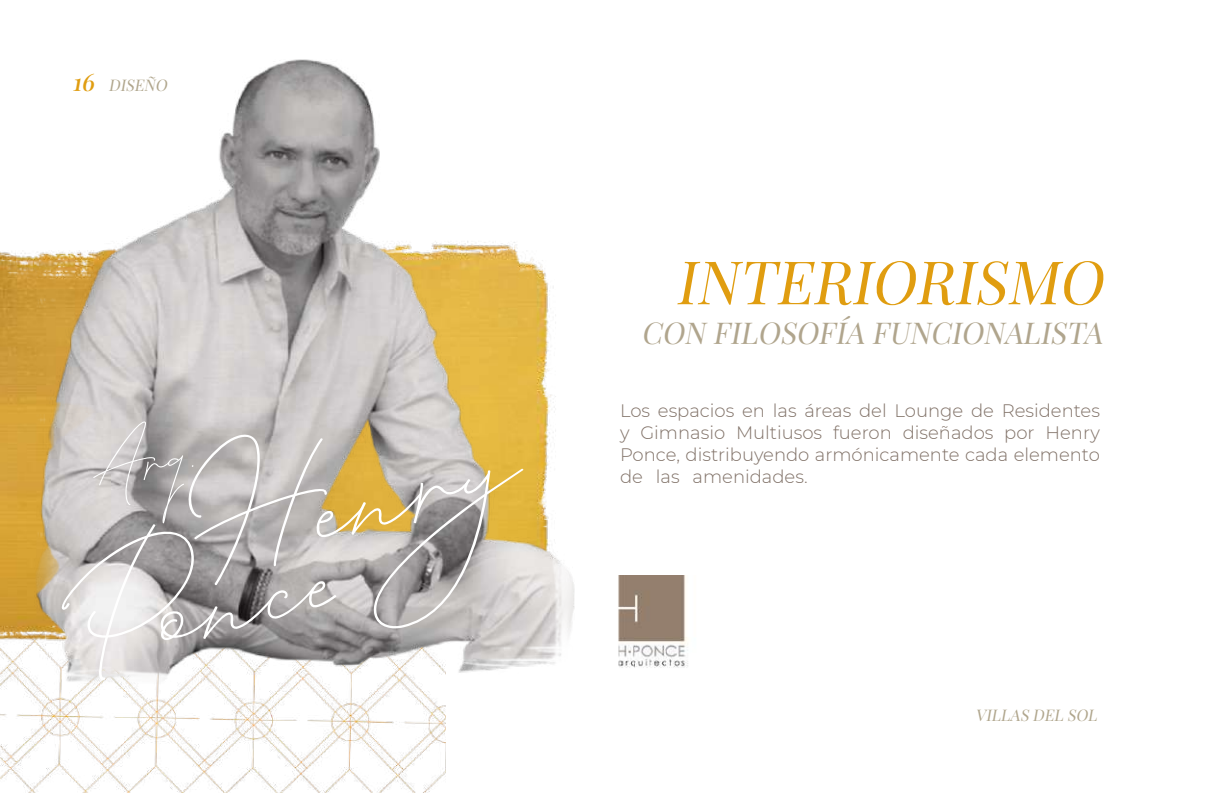
<style>
.page{position:relative;width:1225px;height:793px;background:#fff}
.page>*{position:absolute;margin:0;border:0;box-sizing:border-box;transform-origin:0 0}
.t1{font:228.4px "AB Script";color:#fff}
.t2{font:104.8px "AB Script";color:#fff}
.t3{font:italic 60px "Playfair Display";color:#e09d10}
.t4{font:italic 30px "Playfair Display";color:#b0a58d}
.t5{font:italic 500 24px "Playfair Display";color:#e09d10}
.t6{font:300 18px/22px "Montserrat";color:#807167;text-align:justify}
.t7{font:italic 16px "Playfair Display";color:#b0a68d}
</style>
<div class="page">
<img style="left:618px;top:575px;width:70px;height:93px">
<img style="left:0;top:673px;width:445px;height:119px">
<img style="left:0;top:252px;width:35px;height:421px">
<img style="left:35px;top:59px;width:539px;height:624px">
<h3 class="t5" style="left:72px;top:65px;width:29px">16</h3>
<p class="t7" style="left:109px;top:74px;width:63px">DISEÑO</p>
<h1 class="t1" style="left:150px;top:360px;width:334px;rotate:-14deg">Henry</h1>
<h2 class="t2" style="left:76px;top:389px;width:106px;rotate:-11deg">Arq.</h2>
<h1 class="t1" style="left:24px;top:459px;width:290px;rotate:-14deg">Ponce</h1>
<h3 class="t3" style="left:675px;top:239px;width:443px">INTERIORISMO</h3>
<h3 class="t4" style="left:641px;top:312px;width:469px">CON FILOSOFÍA FUNCIONALISTA</h3>
<p class="t6" style="left:620px;top:399px;width:481px">Los espacios en las áreas del Lounge de Residentes y Gimnasio Multiusos fueron diseñados por Henry Ponce, distribuyendo armónicamente cada elemento de las amenidades.</p>
<p class="t7" style="left:975px;top:703px;width:127px">VILLAS DEL SOL</p>
</div>
